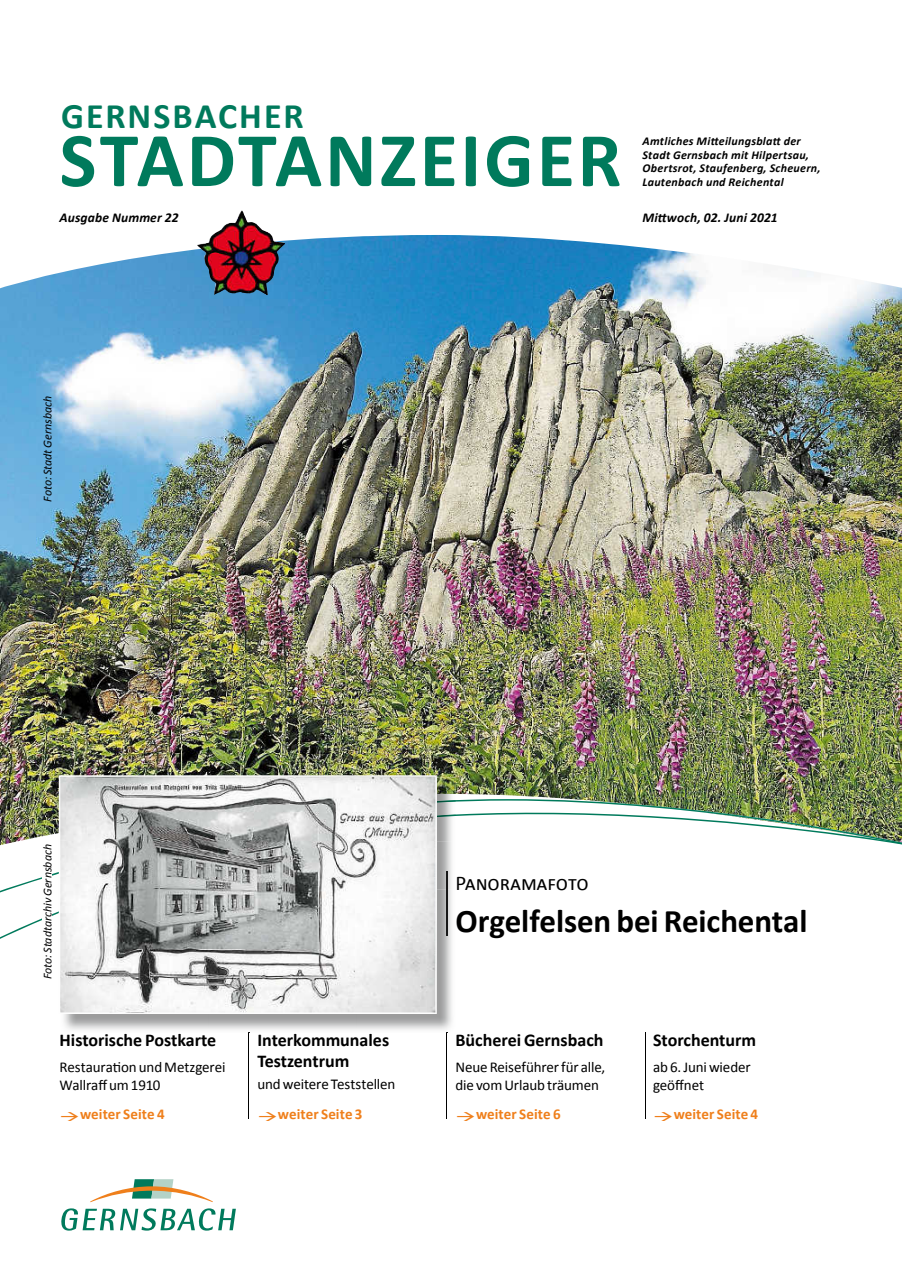
<style>
.page{position:relative;width:902px;height:1280px;background:#fff}
.page>*{position:absolute;margin:0;border:0;box-sizing:border-box;transform-origin:0 0}
.t1{font:700 78px "Calibri";letter-spacing:.035em;color:#007a5c}
.t2{font:700 36px "Calibri";letter-spacing:.055em;color:#007a5c}
.t3{font:700 33px "Calibri";letter-spacing:-.005em;color:#000}
.t4{font:21px "Calibri";letter-spacing:-.005em;color:#000}
.t5{font:700 18px/21px "Calibri";color:#000}
.t6{font:15px/18px "Calibri";letter-spacing:-.01em;color:#000}
.t7{font:700 15px "Calibri";letter-spacing:.005em;color:#ef7f1b}
.t8{font:italic 700 13.5px "Calibri";letter-spacing:.01em;color:#000}
.t9{font:italic 700 12px/13.5px "Calibri";letter-spacing:.025em;color:#000}
.t10{font:italic 12px "Calibri";color:#000}
</style>
<div class="page">
<svg style="left:61px;top:1208px;width:175px;height:22px"></svg>
<svg style="left:90px;top:1179px;width:123px;height:23px"></svg>
<img style="left:0;top:235px;width:901px;height:564px">
<img style="left:0;top:799px;width:901px;height:13px">
<svg style="left:0;top:812px;width:901px;height:127px"></svg>
<img style="left:197px;top:210px;width:88px;height:85px">
<hr style="left:248px;top:1032px;width:1px;height:86px;background:#000">
<hr style="left:446px;top:1032px;width:1px;height:86px;background:#000">
<hr style="left:644px;top:1032px;width:1px;height:86px;background:#000">
<img style="left:64px;top:1014px;width:145px;height:16px">
<img style="left:209px;top:1014px;width:148px;height:19px">
<img style="left:357px;top:794px;width:99px;height:239px">
<img style="left:437px;top:777px;width:18px;height:23px">
<img style="left:437px;top:800px;width:18px;height:10px">
<img style="left:437px;top:814px;width:18px;height:21px">
<img style="left:446px;top:872px;width:1px;height:63px">
<svg style="left:59px;top:775px;width:378px;height:239px"></svg>
<div style="left:43px;top:844px;width:9px;height:135px;background:#fefefe"></div>
<h2 class="t2" style="left:61px;top:93px;width:244px">GERNSBACHER</h2>
<h1 class="t1" style="left:60px;top:110px;width:563px">STADTANZEIGER</h1>
<p class="t9" style="left:642px;top:135px;width:179px">Amtliches Mitteilungsblatt der<br>Stadt Gernsbach mit Hilpertsau,<br>Obertsrot, Staufenberg, Scheuern,<br>Lautenbach und Reichental</p>
<p class="t8" style="left:60px;top:209px;width:120px">Ausgabe Nummer 22</p>
<p class="t8" style="left:642px;top:209px;width:136px">Mittwoch, 02. Juni 2021</p>
<p class="t10" style="left:39px;top:502px;width:107px;rotate:-90deg">Foto: Stadt Gernsbach</p>
<p class="t10" style="left:39px;top:979px;width:137px;rotate:-90deg">Foto: Stadtarchiv Gernsbach</p>
<h3 class="t4" style="left:455px;top:870px;width:135px">Panoramafoto</h3>
<h3 class="t3" style="left:455px;top:900px;width:353px">Orgelfelsen bei Reichental</h3>
<p class="t5" style="left:60px;top:1029px;width:158px">Historische Postkarte</p>
<p class="t6" style="left:60px;top:1058px;width:167px">Restauration und Metzgerei<br>Wallraff um 1910</p>
<p class="t5" style="left:257px;top:1029px;width:133px">Interkommunales<br>Testzentrum</p>
<p class="t6" style="left:257px;top:1075px;width:140px">und weitere Teststellen</p>
<p class="t5" style="left:455px;top:1029px;width:150px">Bücherei Gernsbach</p>
<p class="t6" style="left:455px;top:1058px;width:151px">Neue Reiseführer für alle, die vom Urlaub träumen</p>
<p class="t5" style="left:653px;top:1029px;width:105px">Storchenturm</p>
<p class="t6" style="left:653px;top:1058px;width:99px">ab 6. Juni wieder geöffnet</p>
<p class="t7" style="left:60px;top:1105px;width:107px">→weiter Seite 4</p>
<p class="t7" style="left:257px;top:1105px;width:107px">→weiter Seite 3</p>
<p class="t7" style="left:455px;top:1105px;width:107px">→weiter Seite 6</p>
<p class="t7" style="left:653px;top:1105px;width:107px">→weiter Seite 4</p>
</div>
